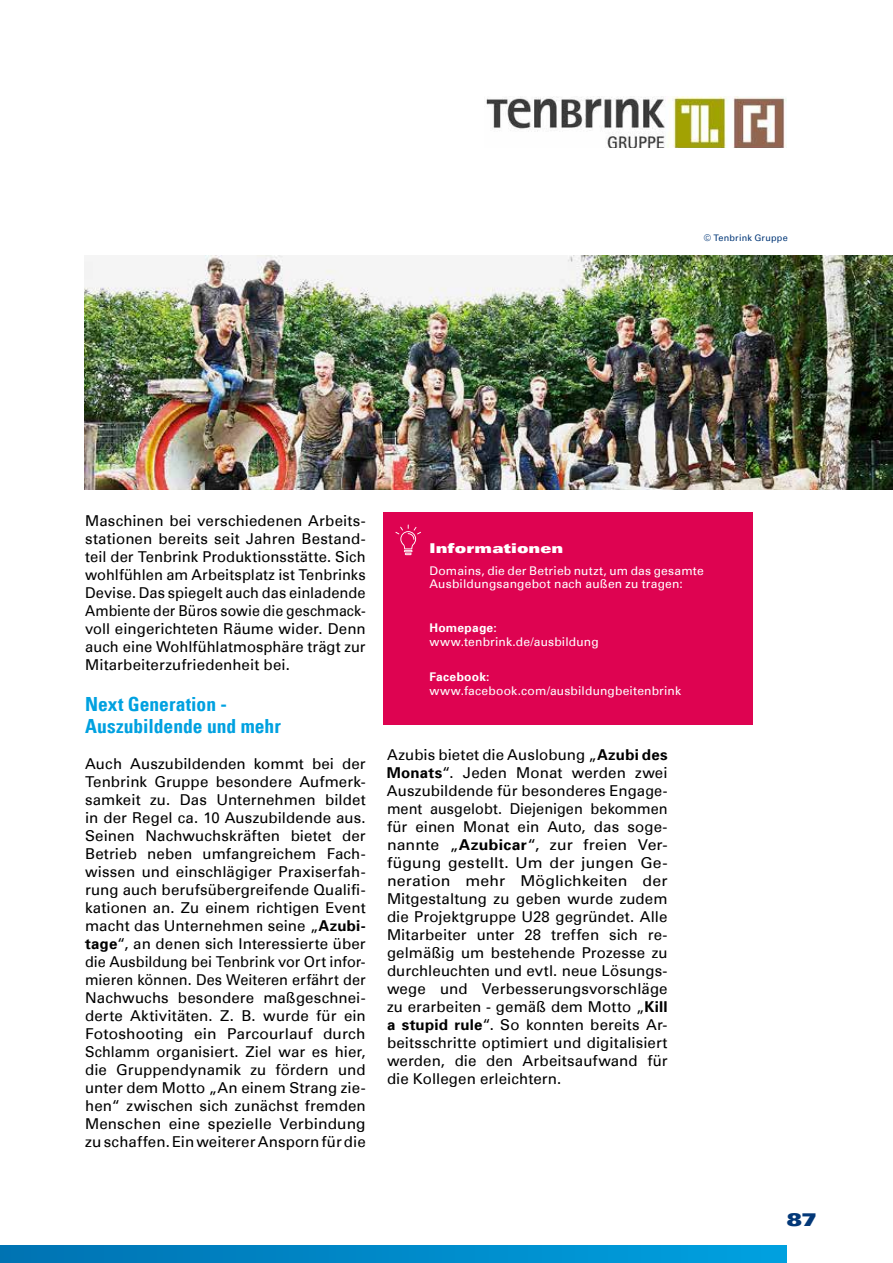
<style>
.page{position:relative;width:893px;height:1263px;background:#fff}
.page>*{position:absolute;margin:0;border:0;box-sizing:border-box;transform-origin:0 0}
.t1{font:700 condensed 19.5px/22.5px "Univers";color:#00a1e0}
.t2{font:900 expanded 18px "Univers";color:#033878}
.t3{font:15px/18px "Univers";letter-spacing:.01em;color:#000;text-align:justify}
.t4{font:900 expanded 13.5px "Univers";letter-spacing:.005em;color:#fff;scale:.96 1}
.t5{font:12px/13.5px "Univers";letter-spacing:.015em;color:#fff}
.t6{font:700 12px "Univers 65";letter-spacing:.02em;color:#fff}
.t7{font:9px "Univers";letter-spacing:.025em;color:#033878}
.s1{font-family:"Univers 65";font-weight:700}
</style>
<div class="page">
<div style="left:0;top:1246px;width:787px;height:17px;background:linear-gradient(to right,#0072b2,#00a1e0)"></div>
<img style="left:486px;top:97px;width:301px;height:51px">
<img style="left:84px;top:255px;width:809px;height:234px">
<div style="left:383px;top:512px;width:370px;height:213px;background:#de0351"></div>
<svg style="left:395px;top:524px;width:26px;height:31px"></svg>
<p class="t7" style="left:704px;top:233px;width:85px">© Tenbrink Gruppe</p>
<p class="t3" style="left:85px;top:512px;width:282px">Maschinen bei verschiedenen Arbeits&shy;stationen bereits seit Jahren Bestand&shy;teil der Tenbrink Produktionsstätte. Sich wohlfühlen am Arbeitsplatz ist Tenbrinks Devise. Das spiegelt auch das einladende Ambiente der Büros sowie die geschmack&shy;voll eingerichteten Räume wider. Denn auch eine Wohlfühlatmosphäre trägt zur Mitarbeiterzufriedenheit bei.</p>
<h1 class="t1" style="left:85px;top:692px;width:197px">Next Generation -<br>Auszubildende und mehr</h1>
<p class="t3" style="left:85px;top:755px;width:282px">Auch Auszubildenden kommt bei der Tenbrink Gruppe besondere Aufmerk&shy;samkeit zu. Das Unternehmen bildet in der Regel ca. 10 Auszubildende aus.<br>Seinen Nachwuchskräften bietet der Betrieb neben umfangreichem Fach&shy;wissen und einschlägiger Praxiserfah&shy;rung auch berufsübergreifende Qualifi&shy;kationen an. Zu einem richtigen Event macht das Unternehmen seine „<span class="s1">Azubi&shy;tage</span>“, an denen sich Interessierte über die Ausbildung bei Tenbrink vor Ort infor&shy;mieren können. Des Weiteren erfährt der Nachwuchs besondere maßgeschnei&shy;derte Aktivitäten. Z. B. wurde für ein Fotoshooting ein Parcourlauf durch Schlamm organisiert. Ziel war es hier, die Gruppendynamik zu fördern und unter dem Motto „An einem Strang zie&shy;hen“ zwischen sich zunächst fremden Menschen eine spezielle Verbindung zu schaffen. Ein weiterer Ansporn für die</p>
<p class="t3" style="left:387px;top:746px;width:282px">Azubis bietet die Auslobung „<span class="s1">Azubi des Monats</span>“. Jeden Monat werden zwei Auszubildende für besonderes Engage&shy;ment ausgelobt. Diejenigen bekommen für einen Monat ein Auto, das soge&shy;nannte „<span class="s1">Azubicar</span>“, zur freien Ver&shy;fügung gestellt. Um der jungen Ge&shy;neration mehr Möglichkeiten der Mitgestaltung zu geben wurde zudem die Projektgruppe U28 gegründet. Alle Mitarbeiter unter 28 treffen sich re&shy;gelmäßig um bestehende Prozesse zu durchleuchten und evtl. neue Lösungs&shy;wege und Verbesserungsvorschläge zu erarbeiten - gemäß dem Motto „<span class="s1">Kill a stupid rule</span>“. So konnten bereits Ar&shy;beitsschritte optimiert und digitalisiert werden, die den Arbeitsaufwand für die Kollegen erleichtern.</p>
<p class="t4" style="left:429px;top:540px;width:141px">Informationen</p>
<p class="t5" style="left:429px;top:564px;width:276px">Domains, die der Betrieb nutzt, um das gesamte<br>Ausbildungsangebot nach außen zu tragen:</p>
<p class="t6" style="left:429px;top:620px;width:69px">Homepage:</p>
<p class="t5" style="left:429px;top:635px;width:171px">www.tenbrink.de/ausbildung</p>
<p class="t6" style="left:429px;top:669px;width:62px">Facebook:</p>
<p class="t5" style="left:429px;top:684px;width:253px">www.facebook.com/ausbildungbeitenbrink</p>
<p class="t2" style="left:787px;top:1208px;width:31px">87</p>
</div>
